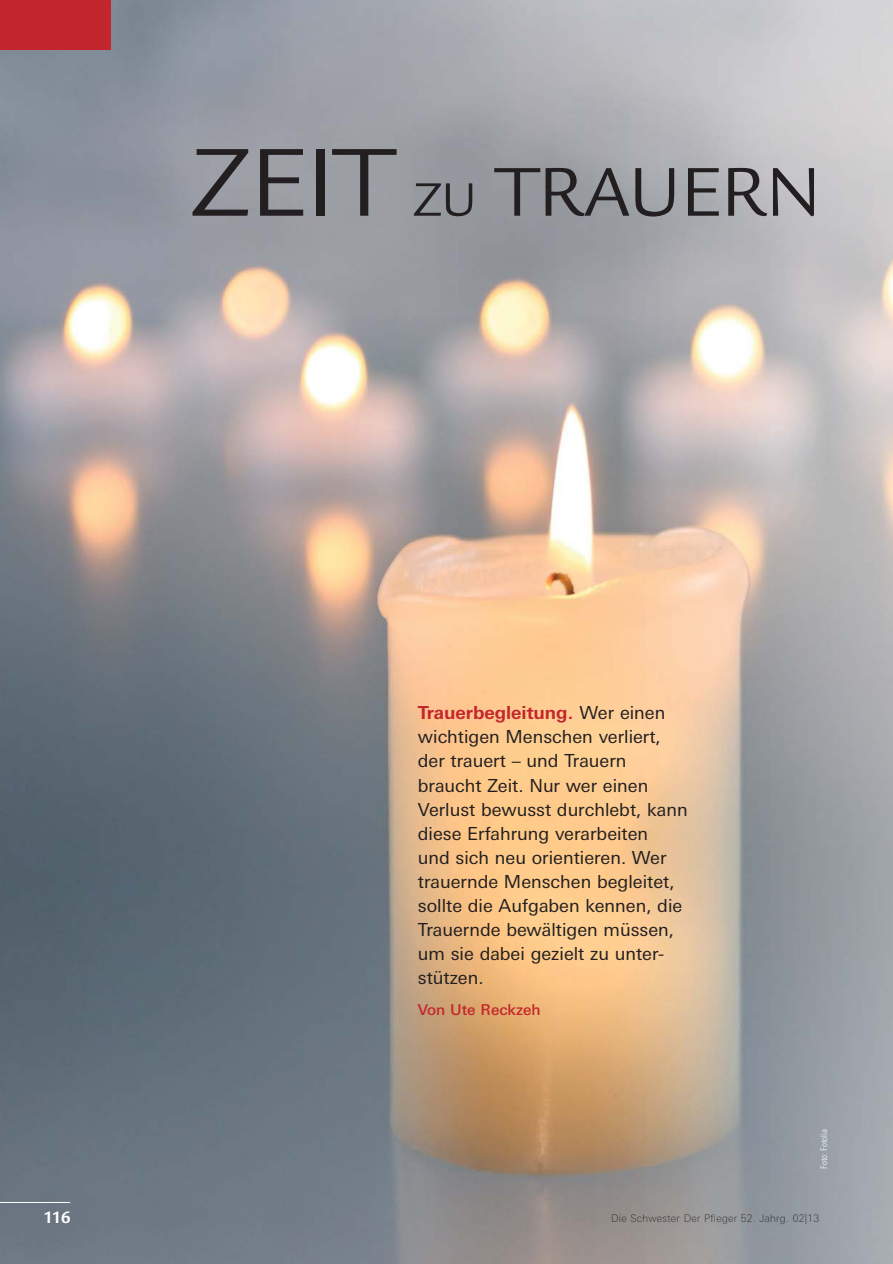
<style>
.page{position:relative;width:893px;height:1264px;background:#fff}
.page>*{position:absolute;margin:0;border:0;box-sizing:border-box;transform-origin:0 0}
.t1{font:75px "Legacy San ITC";color:#231f20}
.t2{font:18px/24px "LT Univers Basic";color:#231f20}
.t3{font:700 18px "Legacy San ITC";color:#fff}
.t4{font:500 15px "LT Univers Basic";color:#c3262d}
.t5{font:100 10.5px "LT Univers Basic";letter-spacing:.025em;color:#231f20}
.t6{font:300 condensed 9px "LT Univers";color:#fff}
.s1{font-size:105px}
.s2{font-size:51px}
.s3{font-weight:700;color:#c3262d}
</style>
<div class="page">
<img style="left:0;top:0;width:893px;height:1263px">
<div style="left:0;top:0;width:111px;height:50px;background:#c3262d"></div>
<hr style="left:0;top:1202px;width:70px;height:1px;background:#fff">
<h1 class="t1" style="left:191px;top:160px;width:631px"><span class="s1">ZEIT</span> <span class="s2">ZU</span> TRAUERN</h1>
<p class="t3" style="left:44px;top:1210px;width:29px">116</p>
<p class="t2" style="left:418px;top:702px;width:271px"><span class="s3">Trauerbegleitung.</span> Wer einen wichtigen Menschen verliert, der trauert – und Trauern braucht Zeit. Nur wer einen<br>Verlust bewusst durchlebt, kann diese Erfahrung verarbeiten<br>und sich neu orientieren. Wer trauernde Menschen begleitet, sollte die Aufgaben kennen, die<br>Trauernde bewältigen müssen, um sie dabei gezielt zu unter - stützen.</p>
<p class="t4" style="left:418px;top:1002px;width:124px">Von Ute Reckzeh</p>
<p class="t6" style="left:821px;top:1168px;width:41px;rotate:-90deg">Foto: Fotolia</p>
<p class="t5" style="left:611px;top:1214px;width:210px">Die Schwester Der Pfleger 52. Jahrg. 02|13</p>
</div>
